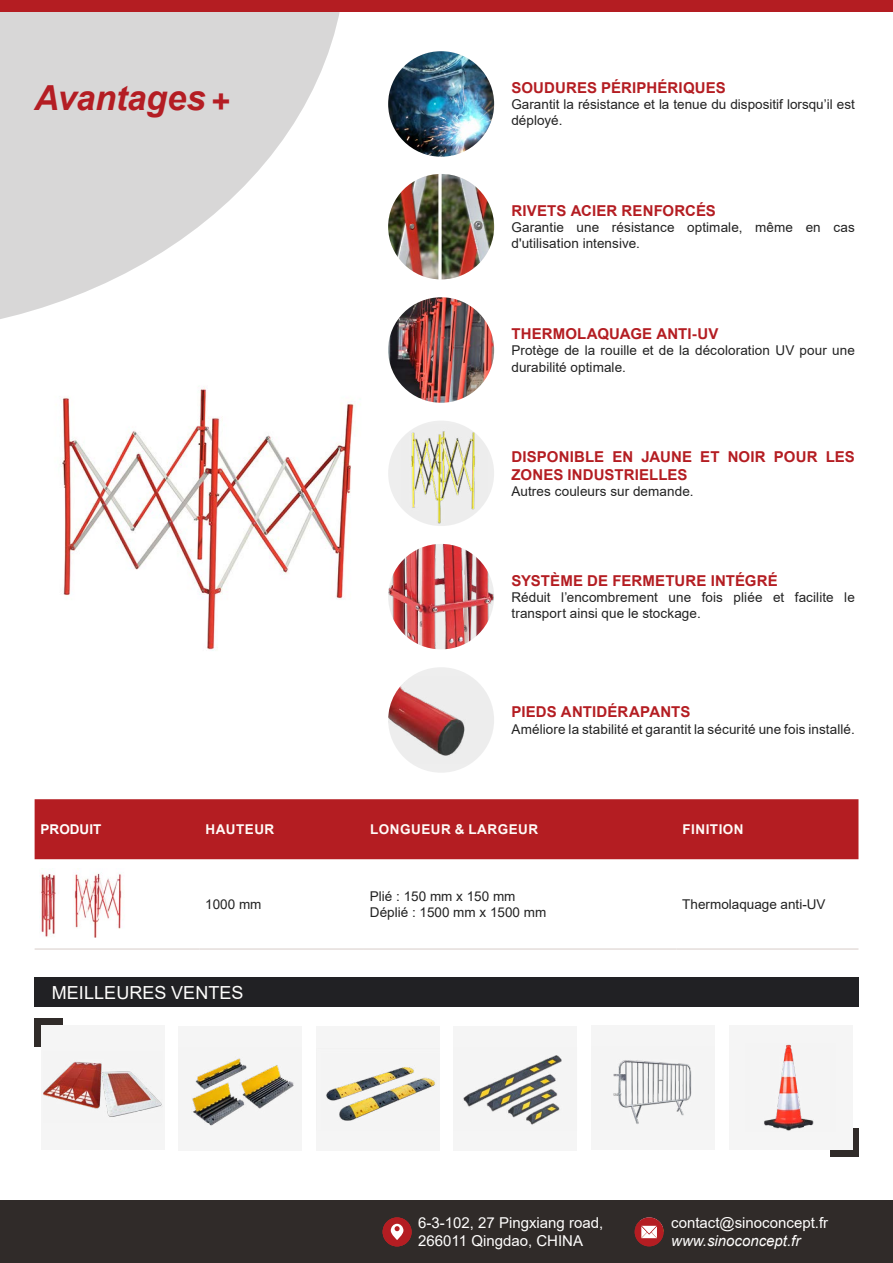
<style>
.page{position:relative;width:893px;height:1263px;background:#fff}
.page>*{position:absolute;margin:0;border:0;box-sizing:border-box;transform-origin:0 0}
.t1{font:italic 700 34.5px "Arial";letter-spacing:-.01em;color:#b41d23}
.t2{font:18px "Arial";letter-spacing:.005em;color:#fffefd}
.t3{font:700 15px/18px "Arial";letter-spacing:.01em;color:#b41d22}
.t4{font:15px/18px "Arial";color:#fffefd}
.t5{font:italic 15px "Arial";color:#fffefd}
.t6{font:13.5px/16.2px "Arial";letter-spacing:.005em;color:#222}
.t7{font:700 13.5px "Arial";letter-spacing:.035em;color:#fffaf7}
.t8{font:700 13.5px "Arial";color:#fffefd}
</style>
<div class="page">
<svg style="left:0;top:12px;width:340px;height:307px;fill:#d8d7d7"></svg>
<div style="left:0;top:0;width:893px;height:12px;background:#b41d22"></div>
<img style="left:61px;top:386px;width:300px;height:265px">
<div style="left:0;top:1200px;width:893px;height:63px;background:#302b29"></div>
<div style="left:383px;top:1217px;width:29px;height:29px;background:#b41d22;border-radius:50%"></div>
<svg style="left:391px;top:1224px;width:12px;height:16px"></svg>
<div style="left:635px;top:1217px;width:29px;height:29px;background:#b41d22;border-radius:50%"></div>
<svg style="left:641px;top:1225px;width:16px;height:14px"></svg>
<img style="left:388px;top:51px;width:106px;height:106px;border-radius:53px">
<img style="left:388px;top:174px;width:106px;height:105px;border-radius:53px">
<img style="left:388px;top:297px;width:106px;height:106px;border-radius:53px">
<div style="left:388px;top:421px;width:106px;height:105px;background:#eee;border-radius:50%"></div>
<img style="left:401px;top:424px;width:86px;height:100px">
<img style="left:388px;top:544px;width:106px;height:105px;border-radius:53px">
<div style="left:388px;top:667px;width:106px;height:106px;background:#eee;border-radius:50%"></div>
<img style="left:388px;top:677px;width:77px;height:86px">
<div style="left:35px;top:799px;width:823px;height:60px;background:#b41d22"></div>
<hr style="left:35px;top:948px;width:164px;height:1px;background:#dcd2ce">
<hr style="left:199px;top:948px;width:165px;height:1px;background:#dcd2ce">
<hr style="left:364px;top:948px;width:312px;height:1px;background:#dcd2ce">
<hr style="left:676px;top:948px;width:182px;height:1px;background:#dcd2ce">
<img style="left:41px;top:868px;width:81px;height:69px">
<div style="left:34px;top:977px;width:825px;height:30px;background:#212124"></div>
<div style="left:34px;top:1018px;width:28px;height:28px;background:#302b29"></div>
<div style="left:831px;top:1128px;width:28px;height:28px;background:#302b29"></div>
<div style="left:729px;top:1025px;width:123px;height:125px;background:#f5f5f5"></div>
<img style="left:764px;top:1044px;width:50px;height:87px">
<div style="left:316px;top:1026px;width:123px;height:124px;background:#f5f5f5"></div>
<img style="left:326px;top:1067px;width:109px;height:54px">
<div style="left:179px;top:1026px;width:123px;height:125px;background:#f5f5f5"></div>
<img style="left:192px;top:1058px;width:102px;height:68px">
<div style="left:454px;top:1027px;width:123px;height:124px;background:#f5f5f5"></div>
<img style="left:463px;top:1055px;width:99px;height:70px">
<div style="left:41px;top:1025px;width:123px;height:124px;background:#f5f5f5"></div>
<img style="left:43px;top:1062px;width:119px;height:55px">
<div style="left:591px;top:1026px;width:124px;height:124px;background:#f5f5f5"></div>
<img style="left:613px;top:1060px;width:79px;height:64px">
<h1 class="t1" style="left:34px;top:74px;width:197px">Avantages <sub>+</sub></h1>
<p class="t3" style="left:511px;top:79px;width:216px">SOUDURES PÉRIPHÉRIQUES</p>
<p class="t6" style="left:511px;top:96px;width:345px">Garantit la résistance et la tenue du dispositif lorsqu’il est déployé.</p>
<p class="t3" style="left:511px;top:202px;width:206px">RIVETS ACIER RENFORCÉS</p>
<p class="t6" style="left:511px;top:219px;width:345px">Garantie une résistance optimale, même en cas d'utilisation intensive.</p>
<p class="t3" style="left:511px;top:325px;width:209px">THERMOLAQUAGE ANTI-UV</p>
<p class="t6" style="left:511px;top:342px;width:345px">Protège de la rouille et de la décoloration UV pour une durabilité optimale.</p>
<p class="t3" style="left:511px;top:448px;width:345px">DISPONIBLE EN JAUNE ET NOIR POUR LES<br>ZONES INDUSTRIELLES</p>
<p class="t6" style="left:511px;top:483px;width:184px">Autres couleurs sur demande.</p>
<p class="t3" style="left:511px;top:572px;width:268px">SYSTÈME DE FERMETURE INTÉGRÉ</p>
<p class="t6" style="left:511px;top:589px;width:345px">Réduit l’encombrement une fois pliée et facilite le transport ainsi que le stockage.</p>
<p class="t3" style="left:511px;top:703px;width:180px">PIEDS ANTIDÉRAPANTS</p>
<p class="t6" style="left:511px;top:721px;width:345px">Améliore la stabilité et garantit la sécurité une fois installé.</p>
<p class="t8" style="left:41px;top:820px;width:62px">PRODUIT</p>
<p class="t7" style="left:206px;top:820px;width:70px">HAUTEUR</p>
<p class="t7" style="left:370px;top:820px;width:169px">LONGUEUR &amp; LARGEUR</p>
<p class="t7" style="left:683px;top:820px;width:63px">FINITION</p>
<p class="t6" style="left:205px;top:896px;width:58px">1000 mm</p>
<p class="t6" style="left:370px;top:888px;width:178px">Plié : 150 mm x 150 mm<br>Déplié : 1500 mm x 1500 mm</p>
<p class="t6" style="left:682px;top:896px;width:145px">Thermolaquage anti-UV</p>
<h2 class="t2" style="left:52px;top:980px;width:193px">MEILLEURES VENTES</h2>
<p class="t4" style="left:418px;top:1213px;width:187px">6-3-102, 27 Pingxiang road,<br>266011 Qingdao, CHINA</p>
<p class="t4" style="left:671px;top:1213px;width:158px">contact@sinoconcept.fr</p>
<p class="t5" style="left:671px;top:1231px;width:131px">www.sinoconcept.fr</p>
</div>
